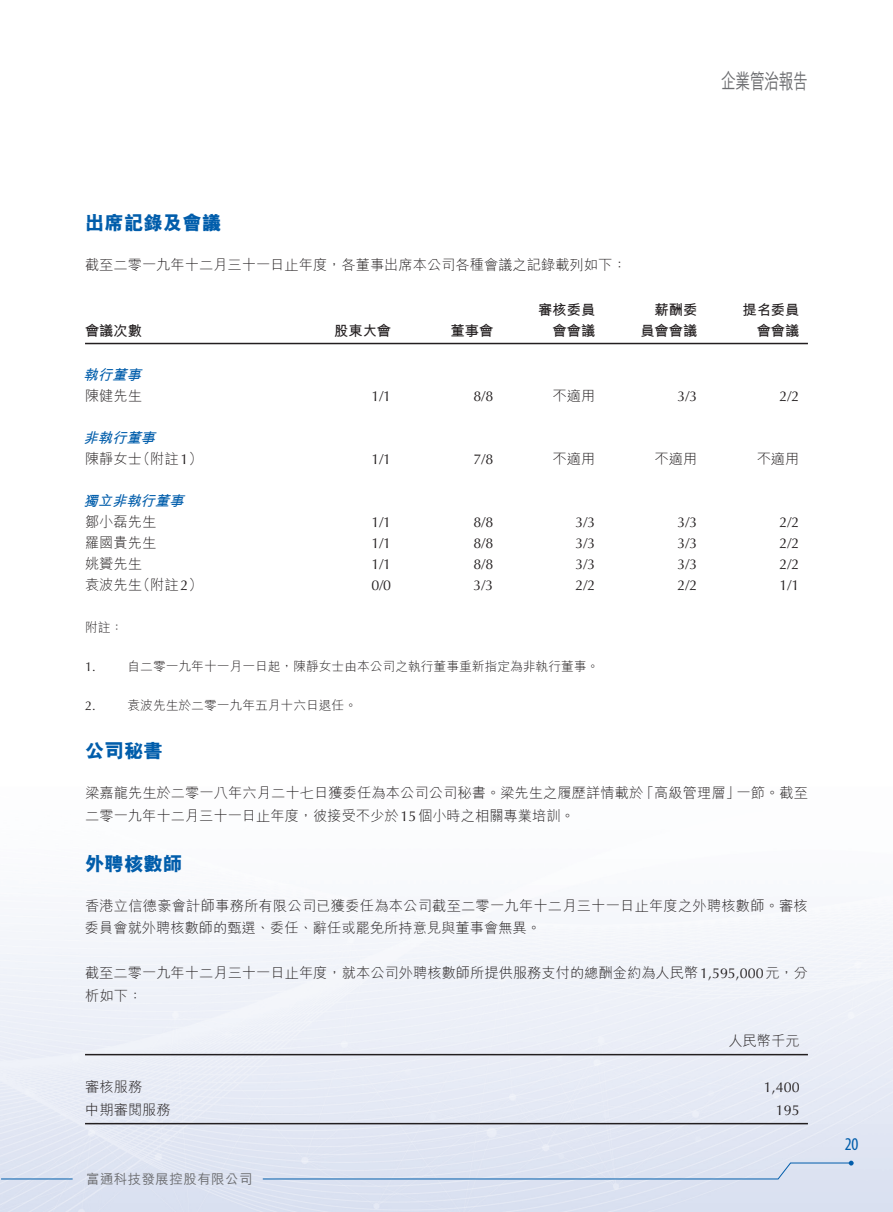
<style>
.page{position:relative;width:893px;height:1212px;background:#fff}
.page>*{position:absolute;margin:0;border:0;box-sizing:border-box;transform-origin:0 0}
.t1{font:500 21px "M Hei HK";letter-spacing:-.02em;color:#6c6d70;scale:.7 1}
.t2{font:800 19.5px "M Hei HK";color:#015dab}
.t3{font:condensed 18px "Myriad Pro";color:#015dab}
.t4{font:300 14.25px/22.5px "M Hei HK";color:#231f20}
.t5{font:14.25px "Optima LT Std";color:#231f20}
.t6{font:700 14.25px "M Hei HK";color:#231f20}
.t7{font:italic 700 14.25px "M Hei HK";color:#015dab}
.t8{font:500 13.5px "M Hei HK";letter-spacing:.03em;color:#6c6d70}
.t9{font:300 12.75px "M Hei HK";color:#231f20}
.t10{font:12.75px "Optima LT Std";color:#231f20}
.s1{font-family:"Optima LT Std";font-weight:400}
</style>
<div class="page">
<svg style="left:262px;top:1160px;width:592px;height:20px;background:#d1dced"></svg>
<hr style="left:1px;top:1178px;width:72px;height:1px;background:#015dab">
<hr style="left:85px;top:343px;width:723px;height:1px;background:#231f20">
<hr style="left:85px;top:1054px;width:723px;height:1px;background:#231f20">
<hr style="left:85px;top:1123px;width:723px;height:1px;background:#231f20">
<h1 class="t1" style="left:721px;top:66px;width:125px">企業管治報告</h1>
<h2 class="t2" style="left:85px;top:213px;width:138px">出席記錄及會議</h2>
<p class="t4" style="left:85px;top:254px;width:543px">截至二零一九年十二月三十一日止年度，各董事出席本公司各種會議之記錄載列如下：</p>
<p class="t6" style="left:538px;top:300px;width:58px">審核委員</p>
<p class="t6" style="left:655px;top:300px;width:44px">薪酬委</p>
<p class="t6" style="left:742px;top:300px;width:58px">提名委員</p>
<p class="t6" style="left:85px;top:321px;width:58px">會議次數</p>
<p class="t7" style="left:84px;top:364px;width:63px">執行董事</p>
<p class="t6" style="left:334px;top:321px;width:59px">股東大會</p>
<p class="t6" style="left:450px;top:321px;width:44px">董事會</p>
<p class="t6" style="left:553px;top:321px;width:44px">會會議</p>
<p class="t6" style="left:640px;top:321px;width:58px">員會會議</p>
<p class="t6" style="left:757px;top:321px;width:44px">會會議</p>
<p class="t4" style="left:85px;top:384px;width:58px">陳健先生</p>
<p class="t7" style="left:84px;top:427px;width:78px">非執行董事</p>
<p class="t5" style="left:371px;top:388px;width:21px">1/1</p>
<p class="t5" style="left:473px;top:388px;width:21px">8/8</p>
<p class="t4" style="left:553px;top:384px;width:44px">不適用</p>
<p class="t5" style="left:678px;top:388px;width:21px">3/3</p>
<p class="t5" style="left:780px;top:388px;width:21px">2/2</p>
<p class="t4" style="left:136px;top:447px;width:68px">（附註 ）<span class="s1">1</span></p>
<p class="t4" style="left:85px;top:447px;width:58px">陳靜女士</p>
<p class="t7" style="left:84px;top:490px;width:106px">獨立非執行董事</p>
<p class="t5" style="left:371px;top:451px;width:21px">1/1</p>
<p class="t5" style="left:473px;top:451px;width:21px">7/8</p>
<p class="t4" style="left:553px;top:447px;width:44px">不適用</p>
<p class="t4" style="left:655px;top:447px;width:44px">不適用</p>
<p class="t4" style="left:757px;top:447px;width:44px">不適用</p>
<p class="t4" style="left:85px;top:510px;width:73px">鄒小磊先生</p>
<p class="t5" style="left:371px;top:514px;width:21px">1/1</p>
<p class="t5" style="left:473px;top:514px;width:21px">8/8</p>
<p class="t5" style="left:575px;top:514px;width:21px">3/3</p>
<p class="t5" style="left:678px;top:514px;width:21px">3/3</p>
<p class="t5" style="left:780px;top:514px;width:21px">2/2</p>
<p class="t4" style="left:85px;top:531px;width:73px">羅國貴先生</p>
<p class="t5" style="left:371px;top:535px;width:21px">1/1</p>
<p class="t5" style="left:473px;top:535px;width:21px">8/8</p>
<p class="t5" style="left:575px;top:535px;width:21px">3/3</p>
<p class="t5" style="left:678px;top:535px;width:21px">3/3</p>
<p class="t5" style="left:780px;top:535px;width:21px">2/2</p>
<p class="t4" style="left:85px;top:552px;width:58px">姚贇先生</p>
<p class="t5" style="left:371px;top:556px;width:21px">1/1</p>
<p class="t5" style="left:473px;top:556px;width:21px">8/8</p>
<p class="t5" style="left:575px;top:556px;width:21px">3/3</p>
<p class="t5" style="left:678px;top:556px;width:21px">3/3</p>
<p class="t5" style="left:780px;top:556px;width:21px">2/2</p>
<p class="t4" style="left:136px;top:573px;width:68px">（附註 (<span class="s1">2</span></p>
<p class="t4" style="left:85px;top:573px;width:58px">袁波先生</p>
<p class="t9" style="left:85px;top:621px;width:40px">附註：</p>
<p class="t9" style="left:128px;top:660px;width:473px">自二零一九年十一月一日起，陳靜女士由本公司之執行董事重新指定為非執行董事。</p>
<p class="t5" style="left:371px;top:577px;width:21px">0/0</p>
<p class="t5" style="left:473px;top:577px;width:21px">3/3</p>
<p class="t5" style="left:575px;top:577px;width:21px">2/2</p>
<p class="t10" style="left:85px;top:659px;width:12px">1.</p>
<p class="t5" style="left:678px;top:577px;width:21px">2/2</p>
<p class="t5" style="left:780px;top:577px;width:21px">1/1</p>
<p class="t9" style="left:128px;top:699px;width:231px">袁波先生於二零一九年五月十六日退任。</p>
<p class="t10" style="left:85px;top:698px;width:12px">2.</p>
<h2 class="t2" style="left:85px;top:741px;width:79px">公司秘書</h2>
<p class="t4" style="left:640px;top:782px;width:102px">「高級管理層」</p>
<p class="t4" style="left:85px;top:782px;width:560px">梁嘉龍先生於二零一八年六月二十七日獲委任為本公司公司秘書。梁先生之履歷詳情載於二零一九年十二月三十一日止年度，彼接受不少於<span class="s1">15</span>個小時之相關專業培訓。</p>
<h2 class="t2" style="left:85px;top:854px;width:99px">外聘核數師</h2>
<p class="t4" style="left:85px;top:894px;width:724px">香港立信德豪會計師事務所有限公司已獲委任為本公司截至二零一九年十二月三十一日止年度之外聘核數師。審核委員會就外聘核數師的甄選、委任、辭任或罷免所持意見與董事會無異。</p>
<p class="t4" style="left:85px;top:962px;width:725px">截至二零一九年十二月三十一日止年度，就本公司外聘核數師所提供服務支付的總酬金約為人民幣<span class="s1">1,595,000</span>元，分析如下：</p>
<p class="t4" style="left:728px;top:1029px;width:73px">人民幣千元</p>
<p class="t5" style="left:764px;top:1079px;width:37px">1,400</p>
<p class="t4" style="left:737px;top:782px;width:73px">一節。截至</p>
<p class="t4" style="left:85px;top:1076px;width:58px">審核服務</p>
<p class="t4" style="left:85px;top:1098px;width:87px">中期審閱服務</p>
<p class="t8" style="left:86px;top:1169px;width:168px">富通科技發展控股有限公司</p>
<p class="t5" style="left:776px;top:1102px;width:25px">195</p>
<p class="t3" style="left:845px;top:1133px;width:15px">20</p>
</div>
